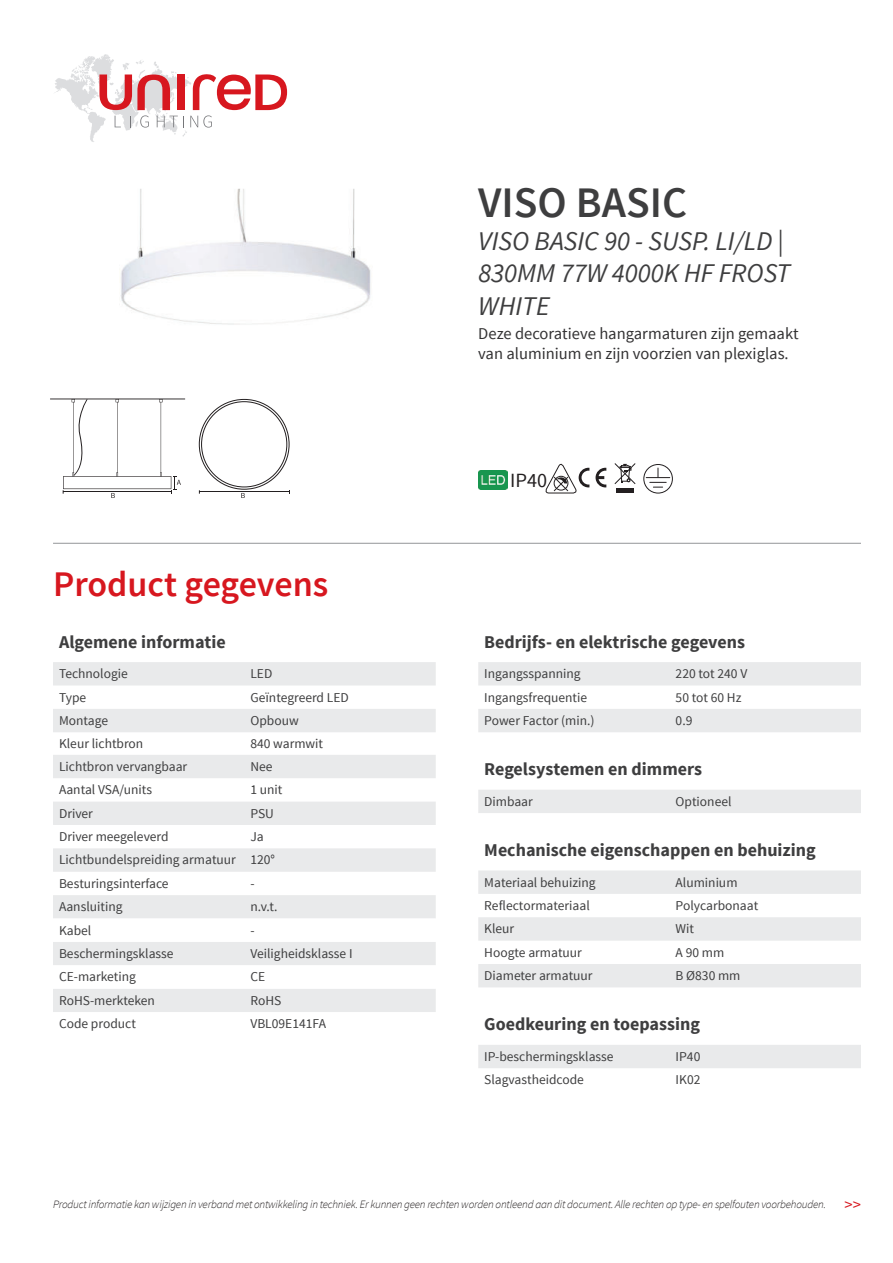
<style>
.page{position:relative;width:893px;height:1263px;background:#fff}
.page>*{position:absolute;margin:0;border:0;box-sizing:border-box;transform-origin:0 0}
.t1{font:600 43.5px "Source Sans Pro";color:#3e3e3f}
.t2{font:600 36px "Source Sans Pro";color:#d7171f}
.t3{font:italic 27px/32.4px "Source Sans Pro";color:#3e3e3f}
.t4{font:20.1px "Source Sans Pro";color:#231f20}
.t5{font:700 18px "Source Sans Pro";color:#3e3e3f}
.t6{font:16.5px/19.8px "Source Sans Pro";color:#333233}
.t7{font:16.5px "Source Sans Pro";color:#d7171f}
.t8{font:13.5px/23.4px "Source Sans Pro";color:#3e3e3f}
.t9{font:italic 300 11.25px "Source Sans Pro";letter-spacing:-.02em;color:#231f20}
</style>
<div class="page">
<svg style="left:55px;top:54px;width:232px;height:88px"></svg>
<hr style="left:53px;top:543px;width:808px;height:1px;background:#939598">
<svg style="left:53px;top:662px;width:383px;height:116px;fill:#e9eaeb"></svg>
<svg style="left:53px;top:802px;width:383px;height:116px;fill:#e9eaeb"></svg>
<svg style="left:53px;top:942px;width:383px;height:70px"></svg>
<svg style="left:478px;top:662px;width:383px;height:406px"></svg>
<img style="left:478px;top:470px;width:30px;height:19px">
<svg style="left:545px;top:463px;width:44px;height:31px"></svg>
<svg style="left:596px;top:468px;width:10px;height:19px"></svg>
<div style="left:643px;top:464px;width:30px;height:29px;border:1px solid #231f20;border-radius:50%"></div>
<svg style="left:646px;top:468px;width:24px;height:20px"></svg>
<hr style="left:616px;top:488px;width:18px;height:4px;background:#231f20">
<svg style="left:614px;top:463px;width:22px;height:21px"></svg>
<hr style="left:50px;top:398px;width:135px;height:1px;background:#231f20">
<svg style="left:63px;top:399px;width:118px;height:99px"></svg>
<hr style="left:199px;top:492px;width:90px;height:1px;background:#231f20">
<svg style="left:241px;top:493px;width:4px;height:5px"></svg>
<img style="left:120px;top:190px;width:251px;height:135px">
<h2 class="t2" style="left:53px;top:570px;width:277px">Product gegevens</h2>
<h3 class="t5" style="left:59px;top:635px;width:168px">Algemene informatie</h3>
<p class="t8" style="left:59px;top:663px;width:70px">Technologie</p>
<p class="t8" style="left:250px;top:663px;width:23px">LED</p>
<p class="t8" style="left:59px;top:686px;width:29px">Type</p>
<p class="t8" style="left:250px;top:686px;width:100px">GeÏntegreerd LED</p>
<p class="t8" style="left:59px;top:710px;width:51px">Montage</p>
<p class="t8" style="left:250px;top:710px;width:50px">Opbouw</p>
<p class="t8" style="left:59px;top:733px;width:86px">Kleur lichtbron</p>
<p class="t8" style="left:250px;top:733px;width:74px">840 warmwit</p>
<p class="t8" style="left:59px;top:756px;width:130px">Lichtbron vervangbaar</p>
<p class="t8" style="left:250px;top:756px;width:24px">Nee</p>
<p class="t8" style="left:59px;top:779px;width:95px">Aantal VSA/units</p>
<p class="t8" style="left:250px;top:779px;width:34px">1 unit</p>
<p class="t8" style="left:59px;top:802px;width:35px">Driver</p>
<p class="t8" style="left:250px;top:802px;width:25px">PSU</p>
<p class="t8" style="left:59px;top:826px;width:111px">Driver meegeleverd</p>
<p class="t8" style="left:59px;top:826px;width:217px;text-indent:191px">Ja<br>Lichtbundelspreiding armatuur 120°<br>Besturingsinterface</p>
<p class="t8" style="left:250px;top:873px;width:6px">-</p>
<p class="t8" style="left:59px;top:896px;width:65px">Aansluiting</p>
<p class="t8" style="left:250px;top:896px;width:29px">n.v.t.</p>
<p class="t8" style="left:59px;top:919px;width:34px">Kabel</p>
<p class="t8" style="left:250px;top:919px;width:6px">-</p>
<p class="t8" style="left:59px;top:943px;width:116px">Beschermingsklasse</p>
<p class="t8" style="left:250px;top:943px;width:104px">Veiligheidsklasse I</p>
<p class="t8" style="left:59px;top:966px;width:78px">CE-marketing</p>
<p class="t8" style="left:250px;top:966px;width:16px">CE</p>
<p class="t8" style="left:59px;top:990px;width:97px">RoHS-merkteken</p>
<p class="t8" style="left:250px;top:990px;width:33px">RoHS</p>
<p class="t8" style="left:59px;top:1013px;width:78px">Code product</p>
<p class="t8" style="left:250px;top:1013px;width:77px">VBL09E141FA</p>
<h1 class="t1" style="left:478px;top:187px;width:210px">VISO BASIC</h1>
<h3 class="t3" style="left:478px;top:227px;width:313px">VISO BASIC 90 - SUSP. LI/LD |<br>830MM 77W 4000K HF FROST<br>WHITE</h3>
<p class="t6" style="left:478px;top:325px;width:322px">Deze decoratieve hangarmaturen zijn gemaakt van aluminium en zijn voorzien van plexiglas.</p>
<h3 class="t4" style="left:510px;top:472px;width:38px">IP40</h3>
<h3 class="t5" style="left:484px;top:635px;width:262px">Bedrijfs- en elektrische gegevens</h3>
<p class="t8" style="left:484px;top:663px;width:98px">Ingangsspanning</p>
<p class="t8" style="left:676px;top:663px;width:73px">220 tot 240 V</p>
<p class="t8" style="left:484px;top:686px;width:104px">Ingangsfrequentie</p>
<p class="t8" style="left:676px;top:686px;width:67px">50 tot 60 Hz</p>
<p class="t8" style="left:484px;top:710px;width:112px">Power Factor (min.)</p>
<p class="t8" style="left:676px;top:710px;width:18px">0.9</p>
<h3 class="t5" style="left:484px;top:762px;width:219px">Regelsystemen en dimmers</h3>
<p class="t8" style="left:484px;top:791px;width:50px">Dimbaar</p>
<p class="t8" style="left:676px;top:791px;width:57px">Optioneel</p>
<h3 class="t5" style="left:484px;top:843px;width:333px">Mechanische eigenschappen en behuizing</h3>
<p class="t8" style="left:484px;top:871px;width:113px">Materiaal behuizing</p>
<p class="t8" style="left:676px;top:871px;width:63px">Aluminium</p>
<p class="t8" style="left:484px;top:895px;width:107px">Reflectormateriaal</p>
<p class="t8" style="left:676px;top:895px;width:84px">Polycarbonaat</p>
<p class="t8" style="left:484px;top:918px;width:31px">Kleur</p>
<p class="t8" style="left:676px;top:918px;width:20px">Wit</p>
<p class="t8" style="left:484px;top:942px;width:99px">Hoogte armatuur</p>
<p class="t8" style="left:676px;top:942px;width:50px">A 90 mm</p>
<p class="t8" style="left:484px;top:965px;width:110px">Diameter armatuur</p>
<p class="t8" style="left:676px;top:965px;width:66px">B Ø830 mm</p>
<h3 class="t5" style="left:484px;top:1017px;width:217px">Goedkeuring en toepassing</h3>
<p class="t8" style="left:484px;top:1046px;width:131px">IP-beschermingsklasse</p>
<p class="t8" style="left:676px;top:1046px;width:26px">IP40</p>
<p class="t8" style="left:484px;top:1069px;width:101px">Slagvastheidcode</p>
<p class="t8" style="left:676px;top:1069px;width:26px">IK02</p>
<p class="t9" style="left:53px;top:1199px;width:774px">Product informatie kan wijzigen in verband met ontwikkeling in techniek. Er kunnen geen rechten worden ontleend aan dit document. Alle rechten op type- en spelfouten voorbehouden.</p>
<p class="t7" style="left:845px;top:1198px;width:18px">&gt;&gt;</p>
</div>
